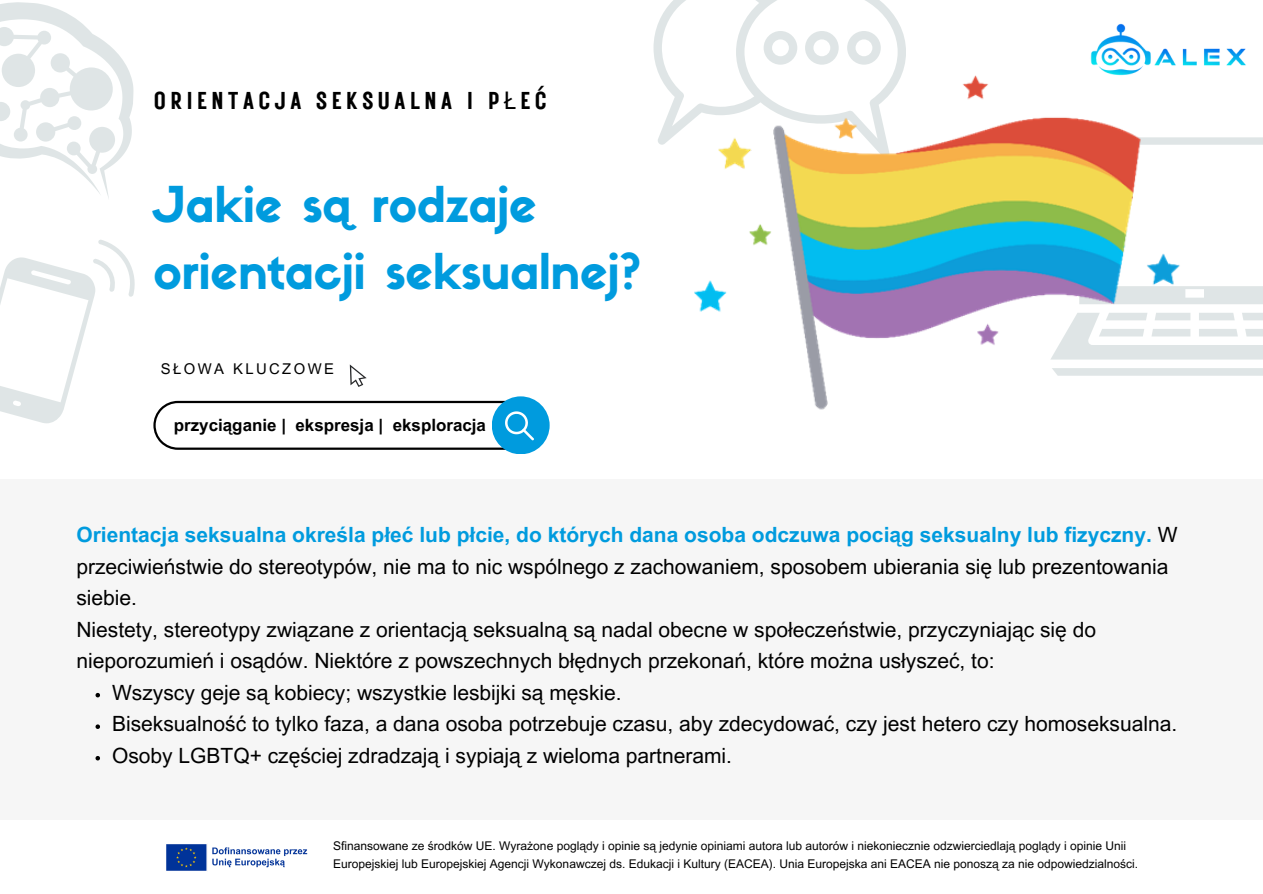
<style>
.page{position:relative;width:1263px;height:894px;background:#fff}
.page>*{position:absolute;margin:0;border:0;box-sizing:border-box;transform-origin:0 0}
.t1{font:48.45px/67.5px "Sifonn Basic";color:#009bde}
.t2{font:24.45px "Rustic Printed";letter-spacing:.16em;color:#000}
.t3{font:21px/31.5px "Arial MT Pro";color:#000}
.t4{font:700 16.95px "Arial MT Pro";color:#000}
.t5{font:14.85px "Arial MT Pro";letter-spacing:.16em;color:#000}
.t6{font:12px/18px "Arial MT Pro";color:#000}
.s1{font-family:"Noto Sans"}
.s2{font-weight:700;color:#009bde}
</style>
<div class="page">
<svg style="left:1191px;top:368px;width:72px;height:7px"></svg>
<svg style="left:1191px;top:313px;width:72px;height:46px"></svg>
<svg style="left:1191px;top:286px;width:72px;height:18px"></svg>
<svg style="left:0;top:2px;width:134px;height:196px"></svg>
<svg style="left:0;top:240px;width:135px;height:183px"></svg>
<div style="left:0;top:479px;width:1263px;height:339px;background:#f6f6f6"></div>
<svg style="left:653px;top:0;width:252px;height:145px"></svg>
<img style="left:1091px;top:23px;width:172px;height:122px">
<svg style="left:350px;top:364px;width:17px;height:23px"></svg>
<div style="left:492px;top:396px;width:58px;height:58px;background:#009bde;border-radius:50%"></div>
<svg style="left:153px;top:401px;width:393px;height:48px"></svg>
<img style="left:681px;top:53px;width:510px;height:357px">
<svg style="left:96px;top:692px;width:4px;height:5px"></svg>
<svg style="left:96px;top:724px;width:4px;height:4px"></svg>
<svg style="left:96px;top:756px;width:4px;height:4px"></svg>
<img style="left:166px;top:844px;width:142px;height:27px">
<p class="t2" style="left:153px;top:84px;width:395px">ORIENTACJA SEKSUALNA I P<span class="s1">Ł</span>EĆ</p>
<p class="t1" style="left:153px;top:175px;width:489px">Jakie są rodzaje orientacji seksualnej?</p>
<h1 class="t5" style="left:161px;top:363px;width:175px">SŁOWA KLUCZOWE</h1>
<h2 class="t4" style="left:174px;top:418px;width:314px">przyciąganie | ekspresja | eksploracja</h2>
<p class="t3" style="left:76px;top:521px;width:1103px"><span class="s2">Orientacja seksualna określa płeć lub płcie, do których dana osoba odczuwa pociąg seksualny lub fizyczny.</span> W przeciwieństwie do stereotypów, nie ma to nic wspólnego z zachowaniem, sposobem ubierania się lub prezentowania siebie.<br>Niestety, stereotypy związane z orientacją seksualną są nadal obecne w społeczeństwie, przyczyniając się do nieporozumień i osądów. Niektóre z powszechnych błędnych przekonań, które można usłyszeć, to:</p>
<p class="t3" style="left:112px;top:679px;width:511px">Wszyscy geje są kobiecy; wszystkie lesbijki są męskie.</p>
<p class="t3" style="left:112px;top:710px;width:1067px">Biseksualność to tylko faza, a dana osoba potrzebuje czasu, aby zdecydować, czy jest hetero czy homoseksualna.</p>
<p class="t3" style="left:112px;top:742px;width:621px">Osoby LGBTQ+ częściej zdradzają i sypiają z wieloma partnerami.</p>
<h5 class="t6" style="left:333px;top:838px;width:806px">Sfinansowane ze środków UE. Wyrażone poglądy i opinie są jedynie opiniami autora lub autorów i niekoniecznie odzwierciedlają poglądy i opinie Unii<br>Europejskiej lub Europejskiej Agencji Wykonawczej ds. Edukacji i Kultury (EACEA). Unia Europejska ani EACEA nie ponoszą za nie odpowiedzialności.</h5>
</div>
